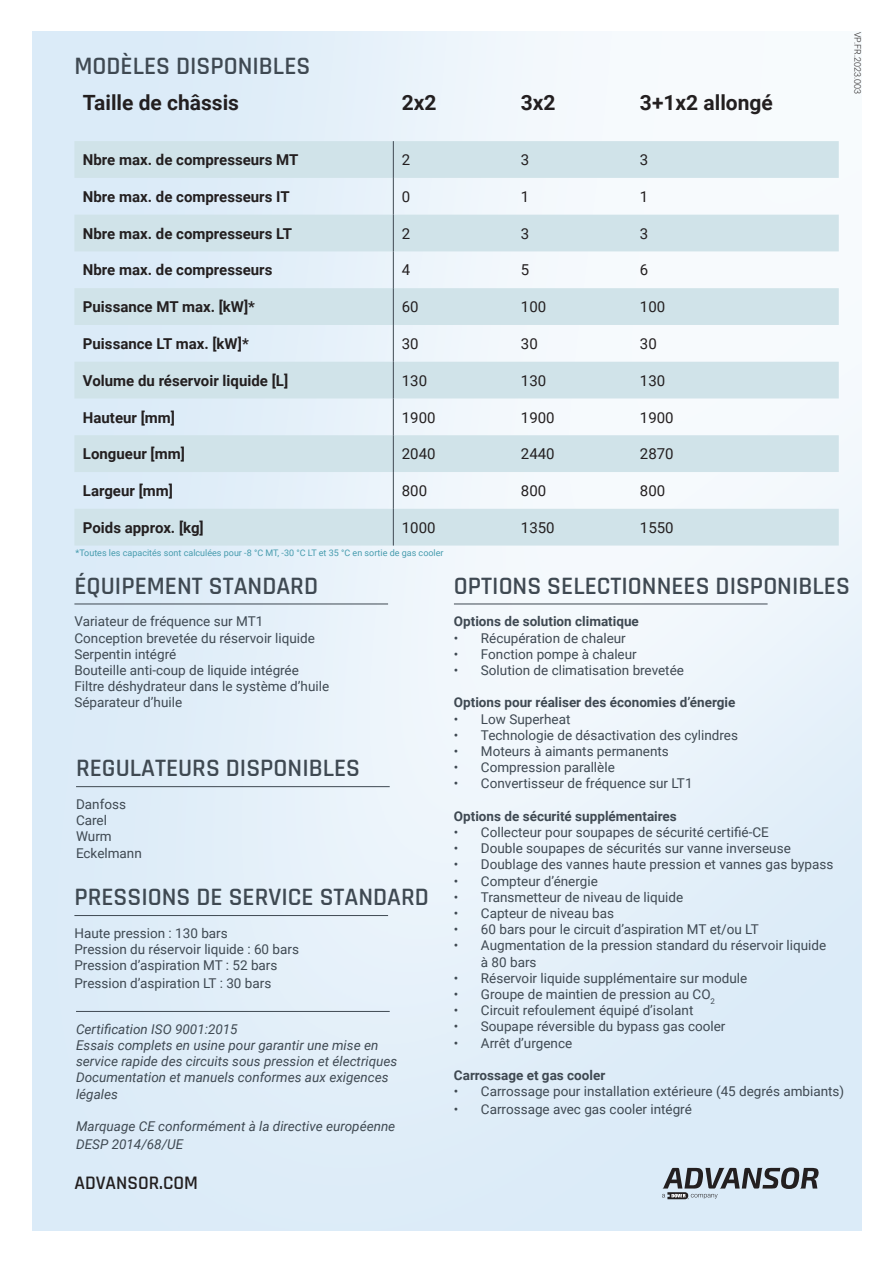
<style>
.page{position:relative;width:893px;height:1263px;background:#fff}
.page>*{position:absolute;margin:0;border:0;box-sizing:border-box;transform-origin:0 0}
.t1{font:600 25.35px "Rajdhani";color:#3f4952}
.t2{font:700 21px "Roboto";color:#231f20}
.t3{font:600 19.35px "Rajdhani";color:#231f20}
.t4{font:700 15px "Roboto";color:#231f20}
.t5{font:15px "Roboto";color:#231f20}
.t6{font:13.5px/16.2px "Roboto";color:#3f4952}
.t7{font:italic 13.5px/16.2px "Roboto";color:#3f4952}
.t8{font:700 13.5px "Roboto";color:#3f4952}
.t9{font:9px "Roboto";color:#479cae}
.t10{font:300 9px "Roboto";color:#231f20}
</style>
<div class="page">
<svg style="left:662px;top:1167px;width:157px;height:32px;background:#99a2aa"></svg>
<hr style="left:76px;top:786px;width:314px;height:1px;background:#3f4952">
<hr style="left:74px;top:915px;width:314px;height:1px;background:#3f4952">
<hr style="left:74px;top:604px;width:314px;height:1px;background:#3f4952">
<hr style="left:76px;top:1011px;width:314px;height:1px;background:#3f4952">
<hr style="left:454px;top:604px;width:314px;height:1px;background:#3f4952">
<svg style="left:74px;top:141px;width:765px;height:404px;fill:#d0e3e9"></svg>
<hr style="left:393px;top:141px;width:1px;height:37px;background:#3f4952">
<hr style="left:393px;top:178px;width:1px;height:37px;background:#3f4952">
<hr style="left:393px;top:215px;width:1px;height:36px;background:#3f4952">
<hr style="left:393px;top:251px;width:1px;height:37px;background:#3f4952">
<hr style="left:393px;top:288px;width:1px;height:37px;background:#3f4952">
<hr style="left:393px;top:325px;width:1px;height:37px;background:#3f4952">
<hr style="left:393px;top:362px;width:1px;height:36px;background:#3f4952">
<hr style="left:393px;top:398px;width:1px;height:37px;background:#3f4952">
<hr style="left:393px;top:435px;width:1px;height:37px;background:#3f4952">
<hr style="left:393px;top:472px;width:1px;height:37px;background:#3f4952">
<hr style="left:393px;top:509px;width:1px;height:36px;background:#3f4952">
<p class="t1" style="left:74px;top:50px;width:237px">MODÈLES DISPONIBLES</p>
<p class="t2" style="left:83px;top:88px;width:158px">Taille de châssis</p>
<p class="t2" style="left:402px;top:88px;width:36px">2x2</p>
<p class="t2" style="left:521px;top:88px;width:36px">3x2</p>
<p class="t2" style="left:640px;top:88px;width:134px">3+1x2 allongé</p>
<p class="t4" style="left:83px;top:149px;width:217px">Nbre max. de compresseurs MT</p>
<p class="t5" style="left:402px;top:149px;width:10px">2</p>
<p class="t5" style="left:521px;top:149px;width:10px">3</p>
<p class="t5" style="left:640px;top:149px;width:10px">3</p>
<p class="t4" style="left:83px;top:186px;width:208px">Nbre max. de compresseurs IT</p>
<p class="t5" style="left:402px;top:186px;width:10px">0</p>
<p class="t5" style="left:521px;top:186px;width:10px">1</p>
<p class="t5" style="left:640px;top:186px;width:10px">1</p>
<p class="t4" style="left:83px;top:223px;width:211px">Nbre max. de compresseurs LT</p>
<p class="t5" style="left:402px;top:223px;width:10px">2</p>
<p class="t5" style="left:521px;top:223px;width:10px">3</p>
<p class="t5" style="left:640px;top:223px;width:10px">3</p>
<p class="t4" style="left:83px;top:260px;width:191px">Nbre max. de compresseurs</p>
<p class="t5" style="left:402px;top:260px;width:10px">4</p>
<p class="t5" style="left:521px;top:260px;width:10px">5</p>
<p class="t5" style="left:640px;top:260px;width:10px">6</p>
<p class="t4" style="left:83px;top:296px;width:174px">Puissance MT max. [kW]*</p>
<p class="t5" style="left:402px;top:296px;width:18px">60</p>
<p class="t5" style="left:521px;top:296px;width:27px">100</p>
<p class="t5" style="left:640px;top:296px;width:27px">100</p>
<p class="t4" style="left:83px;top:333px;width:167px">Puissance LT max. [kW]*</p>
<p class="t5" style="left:402px;top:333px;width:18px">30</p>
<p class="t5" style="left:521px;top:333px;width:18px">30</p>
<p class="t5" style="left:640px;top:333px;width:18px">30</p>
<p class="t4" style="left:83px;top:370px;width:207px">Volume du réservoir liquide [L]</p>
<p class="t5" style="left:402px;top:370px;width:27px">130</p>
<p class="t5" style="left:521px;top:370px;width:27px">130</p>
<p class="t5" style="left:640px;top:370px;width:27px">130</p>
<p class="t4" style="left:83px;top:407px;width:94px">Hauteur [mm]</p>
<p class="t5" style="left:402px;top:407px;width:35px">1900</p>
<p class="t5" style="left:521px;top:407px;width:35px">1900</p>
<p class="t5" style="left:640px;top:407px;width:35px">1900</p>
<p class="t4" style="left:83px;top:443px;width:104px">Longueur [mm]</p>
<p class="t5" style="left:402px;top:443px;width:35px">2040</p>
<p class="t5" style="left:521px;top:443px;width:35px">2440</p>
<p class="t5" style="left:640px;top:443px;width:35px">2870</p>
<p class="t4" style="left:83px;top:480px;width:92px">Largeur [mm]</p>
<p class="t5" style="left:402px;top:480px;width:27px">800</p>
<p class="t5" style="left:521px;top:480px;width:27px">800</p>
<p class="t5" style="left:640px;top:480px;width:27px">800</p>
<p class="t4" style="left:83px;top:517px;width:122px">Poids approx. [kg]</p>
<p class="t5" style="left:402px;top:517px;width:35px">1000</p>
<p class="t5" style="left:521px;top:517px;width:35px">1350</p>
<p class="t5" style="left:640px;top:517px;width:35px">1550</p>
<p class="t9" style="left:75px;top:547px;width:370px">*Toutes les capacités sont calculées pour -8 °C MT, -30 °C LT et 35 °C en sortie de gas cooler</p>
<p class="t10" style="left:864px;top:32px;width:63px;rotate:90deg">VP.FR.2023.003</p>
<p class="t1" style="left:74px;top:570px;width:245px">ÉQUIPEMENT STANDARD</p>
<p class="t6" style="left:74px;top:613px;width:190px">Variateur de fréquence sur MT1</p>
<p class="t6" style="left:74px;top:629px;width:242px">Conception brevetée du réservoir liquide</p>
<p class="t6" style="left:74px;top:645px;width:103px">Serpentin intégré</p>
<p class="t6" style="left:74px;top:661px;width:226px">Bouteille anti-coup de liquide intégrée</p>
<p class="t6" style="left:74px;top:678px;width:256px">Filtre déshydrateur dans le système d’huile</p>
<p class="t6" style="left:74px;top:694px;width:109px">Séparateur d’huile</p>
<p class="t1" style="left:76px;top:753px;width:286px">REGULATEURS DISPONIBLES</p>
<p class="t6" style="left:76px;top:796px;width:51px">Danfoss</p>
<p class="t6" style="left:76px;top:812px;width:33px">Carel</p>
<p class="t6" style="left:76px;top:828px;width:37px">Wurm</p>
<p class="t6" style="left:76px;top:844px;width:67px">Eckelmann</p>
<p class="t1" style="left:74px;top:882px;width:356px">PRESSIONS DE SERVICE STANDARD</p>
<p class="t6" style="left:74px;top:924px;width:155px">Haute pression : 130 bars</p>
<p class="t6" style="left:74px;top:941px;width:226px">Pression du réservoir liquide : 60 bars</p>
<p class="t6" style="left:74px;top:957px;width:205px">Pression d’aspiration MT : 52 bars</p>
<p class="t6" style="left:74px;top:975px;width:198px">Pression d’aspiration LT : 30 bars</p>
<p class="t7" style="left:76px;top:1020px;width:163px">Certification ISO 9001:2015</p>
<p class="t7" style="left:76px;top:1037px;width:323px">Essais complets en usine pour garantir une mise en service rapide des circuits sous pression et électriques</p>
<p class="t7" style="left:76px;top:1069px;width:314px">Documentation et manuels conformes aux exigences légales</p>
<p class="t7" style="left:76px;top:1117px;width:321px;line-height:18px">Marquage CE conformément à la directive européenne<br>DESP 2014/68/UE</p>
<p class="t3" style="left:74px;top:1171px;width:125px">ADVANSOR.COM</p>
<p class="t1" style="left:454px;top:570px;width:397px">OPTIONS SELECTIONNEES DISPONIBLES</p>
<p class="t8" style="left:454px;top:612px;width:186px">Options de solution climatique</p>
<p class="t6" style="left:454px;top:629px;width:173px">• Récupération de chaleur</p>
<p class="t6" style="left:454px;top:645px;width:184px">• Fonction pompe à chaleur</p>
<p class="t6" style="left:454px;top:661px;width:232px">• Solution de climatisation brevetée</p>
<p class="t8" style="left:454px;top:693px;width:283px">Options pour réaliser des économies d’énergie</p>
<p class="t6" style="left:454px;top:710px;width:118px">• Low Superheat</p>
<p class="t6" style="left:454px;top:726px;width:286px">• Technologie de désactivation des cylindres</p>
<p class="t6" style="left:454px;top:742px;width:216px">• Moteurs à aimants permanents</p>
<p class="t6" style="left:454px;top:759px;width:162px">• Compression parallèle</p>
<p class="t6" style="left:454px;top:775px;width:240px">• Convertisseur de fréquence sur LT1</p>
<p class="t8" style="left:454px;top:806px;width:224px">Options de sécurité supplémentaires</p>
<p class="t6" style="left:454px;top:823px;width:316px">• Collecteur pour soupapes de sécurité certifié-CE</p>
<p class="t6" style="left:454px;top:840px;width:338px">• Double soupapes de sécurités sur vanne inverseuse</p>
<p class="t6" style="left:454px;top:856px;width:381px">• Doublage des vannes haute pression et vannes gas bypass</p>
<p class="t6" style="left:454px;top:872px;width:145px">• Compteur d’énergie</p>
<p class="t6" style="left:454px;top:888px;width:231px">• Transmetteur de niveau de liquide</p>
<p class="t6" style="left:454px;top:904px;width:162px">• Capteur de niveau bas</p>
<p class="t6" style="left:454px;top:921px;width:306px">• 60 bars pour le circuit d’aspiration MT et/ou LT</p>
<p class="t6" style="left:481px;top:937px;width:347px;text-indent:-27px">• Augmentation de la pression standard du réservoir liquide à 80 bars</p>
<p class="t6" style="left:454px;top:969px;width:295px">• Réservoir liquide supplémentaire sur module</p>
<p class="t6" style="left:454px;top:985px;width:263px">• Groupe de maintien de pression au CO<sub>2</sub></p>
<p class="t6" style="left:454px;top:1002px;width:241px">• Circuit refoulement équipé d’isolant</p>
<p class="t6" style="left:454px;top:1018px;width:273px">• Soupape réversible du bypass gas cooler</p>
<p class="t6" style="left:454px;top:1034px;width:120px">• Arrêt d’urgence</p>
<p class="t8" style="left:454px;top:1066px;width:153px">Carrossage et gas cooler</p>
<p class="t6" style="left:454px;top:1083px;width:392px">• Carrossage pour installation extérieure (45 degrés ambiants)</p>
<p class="t6" style="left:454px;top:1101px;width:239px">• Carrossage avec gas cooler intégré</p>
</div>
